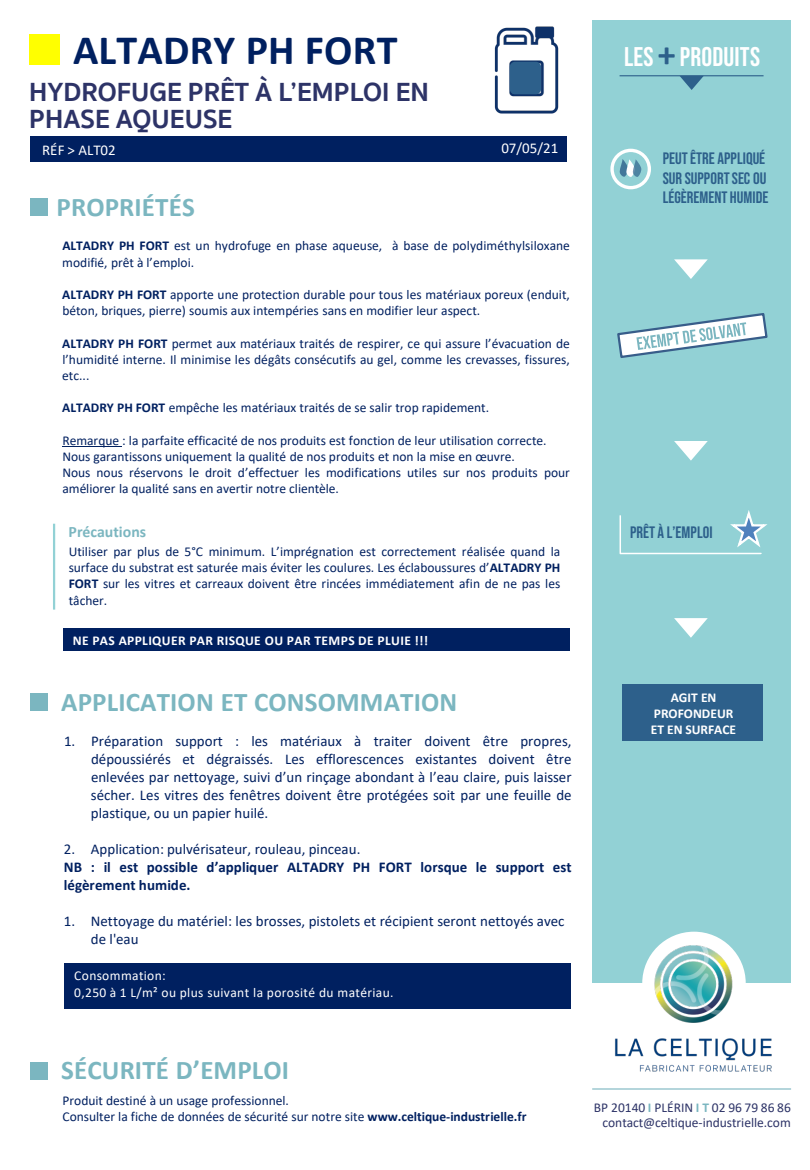
<style>
.page{position:relative;width:810px;height:1170px;background:#fff}
.page>*{position:absolute;margin:0;border:0;box-sizing:border-box;transform-origin:0 0}
.t1{font:700 42px "Calibri";letter-spacing:.005em;color:#002060}
.t2{font:700 27px "Calibri";letter-spacing:.005em;color:#7bb6c0}
.t3{font:700 27px "Sukhumvit Set";color:#2d3367}
.t4{font:27px "Bebas Neue";letter-spacing:.005em;color:#fff}
.t5{font:16.5px/19.8px "Bebas Neue";color:#2d608b}
.t6{font:700 15.9px "Calibri";letter-spacing:-.005em;color:#7bb6c0}
.t7{font:15px/18px "Calibri";color:#002060;text-align:justify}
.t8{font:700 15px/18px "Calibri";letter-spacing:.005em;color:#002060}
.t9{font:15px "Calibri";color:#fff}
.t10{font:13.5px/16.2px "Calibri";color:#002060}
.t11{font:13.5px/15px "Calibri";color:#2d3367;text-align:right}
.t12{font:13.5px "Calibri";letter-spacing:.025em;color:#fff}
.t13{font:700 13.5px "Calibri";letter-spacing:.02em;color:#fff}
.t14{font:700 13.5px/16.2px "Calibri";color:#fff;text-align:center}
.s1{font-weight:700}
.s2{font-family:"Calibri";font-weight:700;font-size:36px;color:#2d608b}
.s3{font-weight:700;color:#7bb6c0}
</style>
<div class="page">
<div style="left:592px;top:20px;width:199px;height:963px;background:#92d1d5"></div>
<div style="left:31px;top:137px;width:536px;height:25px;background:#002060"></div>
<hr style="left:53px;top:524px;width:2px;height:86px;background:#92d1d5">
<div style="left:30px;top:34px;width:30px;height:31px;background:#ff0"></div>
<hr style="left:62px;top:446px;width:60px;height:1px;background:#002060">
<div style="left:30px;top:199px;width:18px;height:17px;background:#7bb6c0"></div>
<div style="left:30px;top:1062px;width:18px;height:17px;background:#7bb6c0"></div>
<hr style="left:620px;top:75px;width:144px;height:1px;background:#2d608b">
<svg style="left:680px;top:76px;width:24px;height:14px"></svg>
<hr style="left:592px;top:1088px;width:199px;height:2px;background:#7bb6c0">
<img style="left:599px;top:931px;width:190px;height:158px">
<div style="left:64px;top:964px;width:507px;height:45px;background:#002060"></div>
<div style="left:30px;top:694px;width:18px;height:17px;background:#7bb6c0"></div>
<svg style="left:619px;top:159px;width:23px;height:18px"></svg>
<div style="left:610px;top:149px;width:41px;height:40px;border:3px solid #fff;border-radius:50%"></div>
<svg style="left:674px;top:259px;width:34px;height:20px"></svg>
<svg style="left:617px;top:313px;width:151px;height:45px"></svg>
<svg style="left:674px;top:441px;width:34px;height:20px"></svg>
<svg style="left:619px;top:510px;width:148px;height:45px"></svg>
<svg style="left:674px;top:618px;width:34px;height:20px"></svg>
<div style="left:622px;top:684px;width:141px;height:57px;background:#2d608b"></div>
<div style="left:63px;top:629px;width:507px;height:22px;background:#002060"></div>
<img style="left:494px;top:26px;width:65px;height:88px">
<div style="left:510px;top:62px;width:31px;height:32px;background:#2d608b;border-radius:5px"></div>
<h1 class="t1" style="left:73px;top:20px;width:326px">ALTADRY PH FORT</h1>
<p class="t3" style="left:29px;top:72px;width:401px">HYDROFUGE PRÊT À L’EMPLOI EN</p>
<p class="t3" style="left:29px;top:99px;width:205px">PHASE AQUEUSE</p>
<p class="t9" style="left:42px;top:140px;width:75px">RÉF &gt; ALT02</p>
<p class="t2" style="left:56px;top:188px;width:140px">PROPRIÉTÉS</p>
<p class="t9" style="left:501px;top:138px;width:58px">07/05/21</p>
<p class="t10" style="left:62px;top:237px;width:509px"><span class="s1">ALTADRY PH FORT</span> est un hydrofuge en phase aqueuse, à base de polydiméthylsiloxane modifié, prêt à l’emploi.</p>
<p class="t10" style="left:62px;top:286px;width:509px"><span class="s1">ALTADRY PH FORT</span> apporte une protection durable pour tous les matériaux poreux (enduit, béton, briques, pierre) soumis aux intempéries sans en modifier leur aspect.</p>
<p class="t10" style="left:62px;top:335px;width:509px;text-align:justify"><span class="s1">ALTADRY PH FORT</span> permet aux matériaux traités de respirer, ce qui assure l’évacuation de l’humidité interne. Il minimise les dégâts consécutifs au gel, comme les crevasses, fissures, etc...</p>
<p class="t10" style="left:62px;top:399px;width:428px"><span class="s1">ALTADRY PH FORT</span> empêche les matériaux traités de se salir trop rapidement.</p>
<p class="t10" style="left:62px;top:432px;width:486px">Remarque : la parfaite efficacité de nos produits est fonction de leur utilisation correcte.</p>
<p class="t10" style="left:62px;top:448px;width:454px">Nous garantissons uniquement la qualité de nos produits et non la mise en œuvre.</p>
<p class="t10" style="left:62px;top:464px;width:509px">Nous nous réservons le droit d’effectuer les modifications utiles sur nos produits pour améliorer la qualité sans en avertir notre clientèle.</p>
<p class="t6" style="left:69px;top:521px;width:79px">Précautions</p>
<p class="t10" style="left:69px;top:543px;width:493px;text-align:justify">Utiliser par plus de 5°C minimum. L’imprégnation est correctement réalisée quand la surface du substrat est saturée mais éviter les coulures. Les éclaboussures d’<span class="s1">ALTADRY PH FORT</span> sur les vitres et carreaux doivent être rincées immédiatement afin de ne pas les tâcher.</p>
<p class="t13" style="left:73px;top:631px;width:357px">NE PAS APPLIQUER PAR RISQUE OU PAR TEMPS DE PLUIE !!!</p>
<p class="t2" style="left:61px;top:683px;width:398px">APPLICATION ET CONSOMMATION</p>
<p class="t7" style="left:91px;top:732px;width:482px;text-indent:-27px">1. Préparation support : les matériaux à traiter doivent être propres, dépoussiérés et dégraissés. Les efflorescences existantes doivent être enlevées par nettoyage, suivi d’un rinçage abondant à l’eau claire, puis laisser sécher. Les vitres des fenêtres doivent être protégées soit par une feuille de plastique, ou un papier huilé.</p>
<p class="t7" style="left:64px;top:840px;width:298px">2. Application: pulvérisateur, rouleau, pinceau.</p>
<p class="t8" style="left:64px;top:858px;width:509px">NB : il est possible d’appliquer ALTADRY PH FORT lorsque le support est légèrement humide.</p>
<p class="t7" style="left:91px;top:912px;width:475px;text-indent:-27px">1. Nettoyage du matériel: les brosses, pistolets et récipient seront nettoyés avec de l'eau</p>
<p class="t12" style="left:74px;top:966px;width:93px">Consommation:</p>
<p class="t12" style="left:74px;top:983px;width:321px">0,250 à 1 L/m² ou plus suivant la porosité du matériau.</p>
<p class="t2" style="left:61px;top:1051px;width:229px">SÉCURITÉ D’EMPLOI</p>
<p class="t10" style="left:62px;top:1092px;width:228px">Produit destiné à un usage professionnel.</p>
<p class="t10" style="left:62px;top:1108px;width:466px">Consulter la fiche de données de sécurité sur notre site <span class="s1">www.celtique-industrielle.fr</span></p>
<p class="t4" style="left:624px;top:41px;width:138px">LES <span class="s2">+</span> PRODUITS</p>
<p class="t5" style="left:663px;top:148px;width:107px">PEUT ÊTRE APPLIQUÉ<br>SUR SUPPORT SEC OU<br>LÉGÈREMENT HUMIDE</p>
<p class="t5" style="left:630px;top:522px;width:84px">PRÊT À L’EMPLOI</p>
<p class="t14" style="left:654px;top:689px;width:81px">AGIT EN<br>PROFONDEUR</p>
<p class="t14" style="left:651px;top:722px;width:87px">ET EN SURFACE</p>
<p class="t11" style="left:594px;top:1100px;width:198px">BP 20140 <span class="s3">I</span> PLÉRIN <span class="s3">I T</span> 02 96 79 86 86 contact@celtique-industrielle.com</p>
</div>
